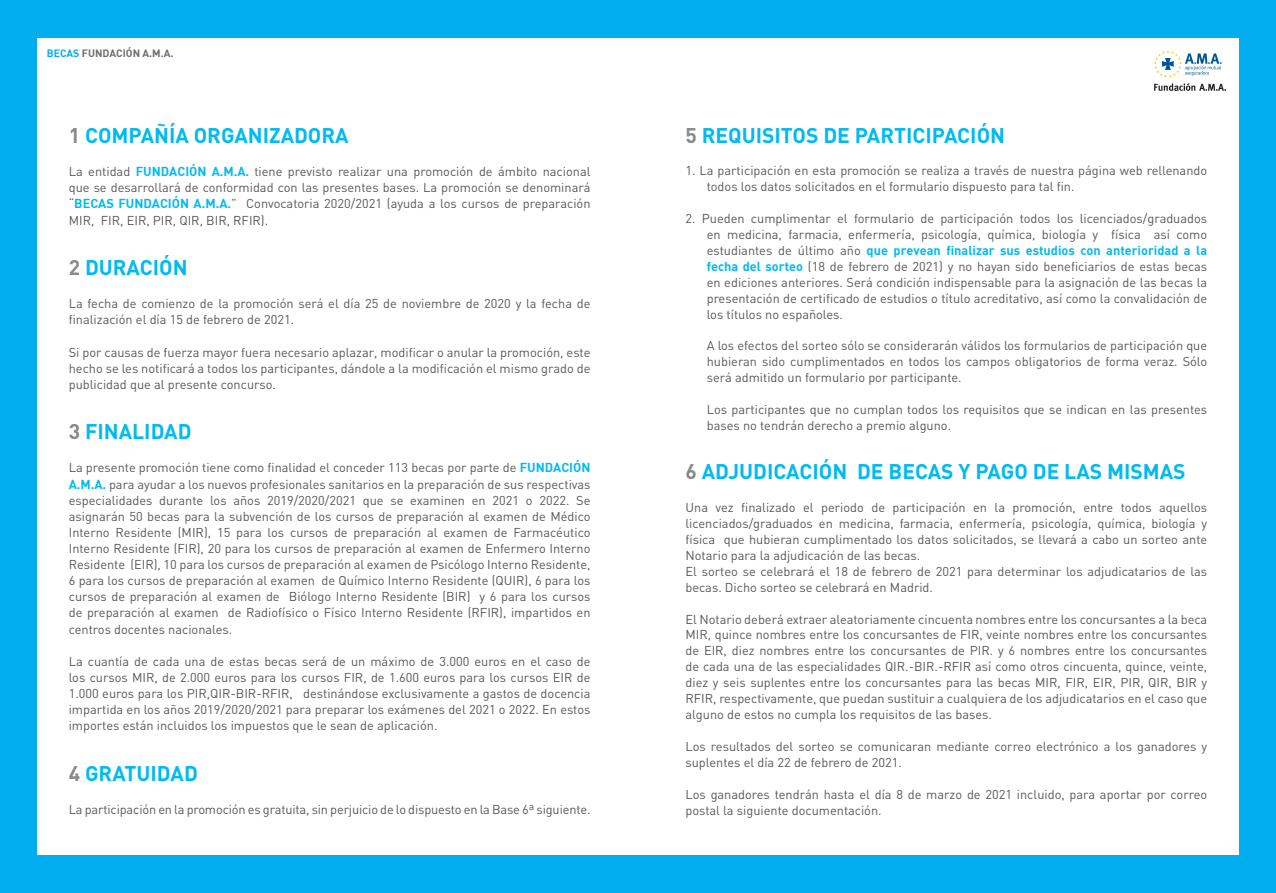
<style>
.page{position:relative;width:1276px;height:893px;background:#fff}
.page>*{position:absolute;margin:0;border:0;box-sizing:border-box;transform-origin:0 0}
.t1{font:700 21px "DIN";color:#00baf1}
.t2{font:12.75px/15.9px "DIN";color:#57585a;text-align:justify}
.t3{font:10.5px "DIN Bold";color:#6c6d70}
.s1{color:#00aeef}
.s2{color:#87898c}
.s3{font-family:"DIN Bold";color:#00baf1}
</style>
<div class="page">
<div style="left:0;top:0;width:639px;height:893px;background:#00aeef"></div>
<div style="left:639px;top:0;width:637px;height:893px;background:#00aeef"></div>
<div style="left:675px;top:38px;width:563px;height:817px;background:#fff"></div>
<div style="left:38px;top:38px;width:649px;height:817px;background:#fff"></div>
<svg style="left:1154px;top:51px;width:67px;height:26px"></svg>
<svg style="left:1154px;top:83px;width:72px;height:8px"></svg>
<p class="t3" style="left:47px;top:47px;width:128px"><span class="s1">BECAS</span> FUNDACIÓN A.M.A.</p>
<p class="t1" style="left:69px;top:121px;width:281px"><span class="s2">1</span> COMPAÑÍA ORGANIZADORA</p>
<p class="t2" style="left:69px;top:163px;width:523px;line-height:16.4px">La entidad <span class="s3">FUNDACIÓN A.M.A.</span> tiene previsto realizar una promoción de ámbito nacional que se desarrollará de conformidad con las presentes bases. La promoción se denominará “<span class="s3">BECAS FUNDACIÓN A.M.A.</span>” Convocatoria 2020/2021 (ayuda a los cursos de preparación MIR, FIR, EIR, PIR, QIR, BIR, RFIR).</p>
<p class="t1" style="left:69px;top:254px;width:120px"><span class="s2">2</span> DURACIÓN</p>
<p class="t2" style="left:69px;top:295px;width:523px">La fecha de comienzo de la promoción será el día 25 de noviembre de 2020 y la fecha de finalización el día 15 de febrero de 2021.</p>
<p class="t2" style="left:69px;top:344px;width:523px">Si por causas de fuerza mayor fuera necesario aplazar, modificar o anular la promoción, este hecho se les notificará a todos los participantes, dándole a la modificación el mismo grado de publicidad que al presente concurso.</p>
<p class="t1" style="left:69px;top:418px;width:124px"><span class="s2">3</span> FINALIDAD</p>
<p class="t2" style="left:69px;top:459px;width:523px">La presente promoción tiene como finalidad el conceder 113 becas por parte de <span class="s3">FUNDACIÓN A.M.A.</span> para ayudar a los nuevos profesionales sanitarios en la preparación de sus respectivas especialidades durante los años 2019/2020/2021 que se examinen en 2021 o 2022. Se asignarán 50 becas para la subvención de los cursos de preparación al examen de Médico Interno Residente (MIR), 15 para los cursos de preparación al examen de Farmacéutico Interno Residente (FIR), 20 para los cursos de preparación al examen de Enfermero Interno Residente (EIR), 10 para los cursos de preparación al examen de Psicólogo Interno Residente, 6 para los cursos de preparación al examen de Químico Interno Residente (QUIR), 6 para los cursos de preparación al examen de Biólogo Interno Residente (BIR) y 6 para los cursos de preparación al examen de Radiofísico o Físico Interno Residente (RFIR), impartidos en centros docentes nacionales.</p>
<p class="t2" style="left:69px;top:653px;width:523px">La cuantía de cada una de estas becas será de un máximo de 3.000 euros en el caso de los cursos MIR, de 2.000 euros para los cursos FIR, de 1.600 euros para los cursos EIR de 1.000 euros para los PIR,QIR-BIR-RFIR, destinándose exclusivamente a gastos de docencia impartida en los años 2019/2020/2021 para preparar los exámenes del 2021 o 2022. En estos importes están incluidos los impuestos que le sean de aplicación.</p>
<p class="t1" style="left:69px;top:759px;width:131px"><span class="s2">4</span> GRATUIDAD</p>
<p class="t2" style="left:69px;top:801px;width:523px">La participación en la promoción es gratuita, sin perjuicio de lo dispuesto en la Base 6ª siguiente.</p>
<p class="t1" style="left:685px;top:121px;width:321px"><span class="s2">5</span> REQUISITOS DE PARTICIPACIÓN</p>
<p class="t2" style="left:707px;top:162px;width:502px;text-indent:-21px">1. La participación en esta promoción se realiza a través de nuestra página web rellenando todos los datos solicitados en el formulario dispuesto para tal fin.</p>
<p class="t2" style="left:707px;top:210px;width:502px;text-indent:-21px">2. Pueden cumplimentar el formulario de participación todos los licenciados/graduados en medicina, farmacia, enfermería, psicología, química, biología y física así como estudiantes de último año <span class="s3">que prevean finalizar sus estudios con anterioridad a la fecha del sorteo</span> (18 de febrero de 2021) y no hayan sido beneficiarios de estas becas en ediciones anteriores. Será condición indispensable para la asignación de las becas la presentación de certificado de estudios o título acreditativo, así como la convalidación de los títulos no españoles.</p>
<p class="t2" style="left:707px;top:338px;width:502px">A los efectos del sorteo sólo se considerarán válidos los formularios de participación que hubieran sido cumplimentados en todos los campos obligatorios de forma veraz. Sólo será admitido un formulario por participante.</p>
<p class="t2" style="left:707px;top:401px;width:502px">Los participantes que no cumplan todos los requisitos que se indican en las presentes bases no tendrán derecho a premio alguno.</p>
<p class="t1" style="left:685px;top:458px;width:502px"><span class="s2">6</span> ADJUDICACIÓN DE BECAS Y PAGO DE LAS MISMAS</p>
<p class="t2" style="left:685px;top:499px;width:523px">Una vez finalizado el periodo de participación en la promoción, entre todos aquellos licenciados/graduados en medicina, farmacia, enfermería, psicología, química, biología y física que hubieran cumplimentado los datos solicitados, se llevará a cabo un sorteo ante Notario para la adjudicación de las becas.</p>
<p class="t2" style="left:685px;top:563px;width:523px">El sorteo se celebrará el 18 de febrero de 2021 para determinar los adjudicatarios de las becas. Dicho sorteo se celebrará en Madrid.</p>
<p class="t2" style="left:685px;top:611px;width:523px">El Notario deberá extraer aleatoriamente cincuenta nombres entre los concursantes a la beca MIR, quince nombres entre los concursantes de FIR, veinte nombres entre los concursantes de EIR, diez nombres entre los concursantes de PIR. y 6 nombres entre los concursantes de cada una de las especialidades QIR.-BIR.-RFIR así como otros cincuenta, quince, veinte, diez y seis suplentes entre los concursantes para las becas MIR, FIR, EIR, PIR, QIR, BIR y RFIR, respectivamente, que puedan sustituir a cualquiera de los adjudicatarios en el caso que alguno de estos no cumpla los requisitos de las bases.</p>
<p class="t2" style="left:685px;top:738px;width:523px">Los resultados del sorteo se comunicaran mediante correo electrónico a los ganadores y suplentes el día 22 de febrero de 2021.</p>
<p class="t2" style="left:685px;top:786px;width:523px">Los ganadores tendrán hasta el día 8 de marzo de 2021 incluido, para aportar por correo postal la siguiente documentación.</p>
</div>
